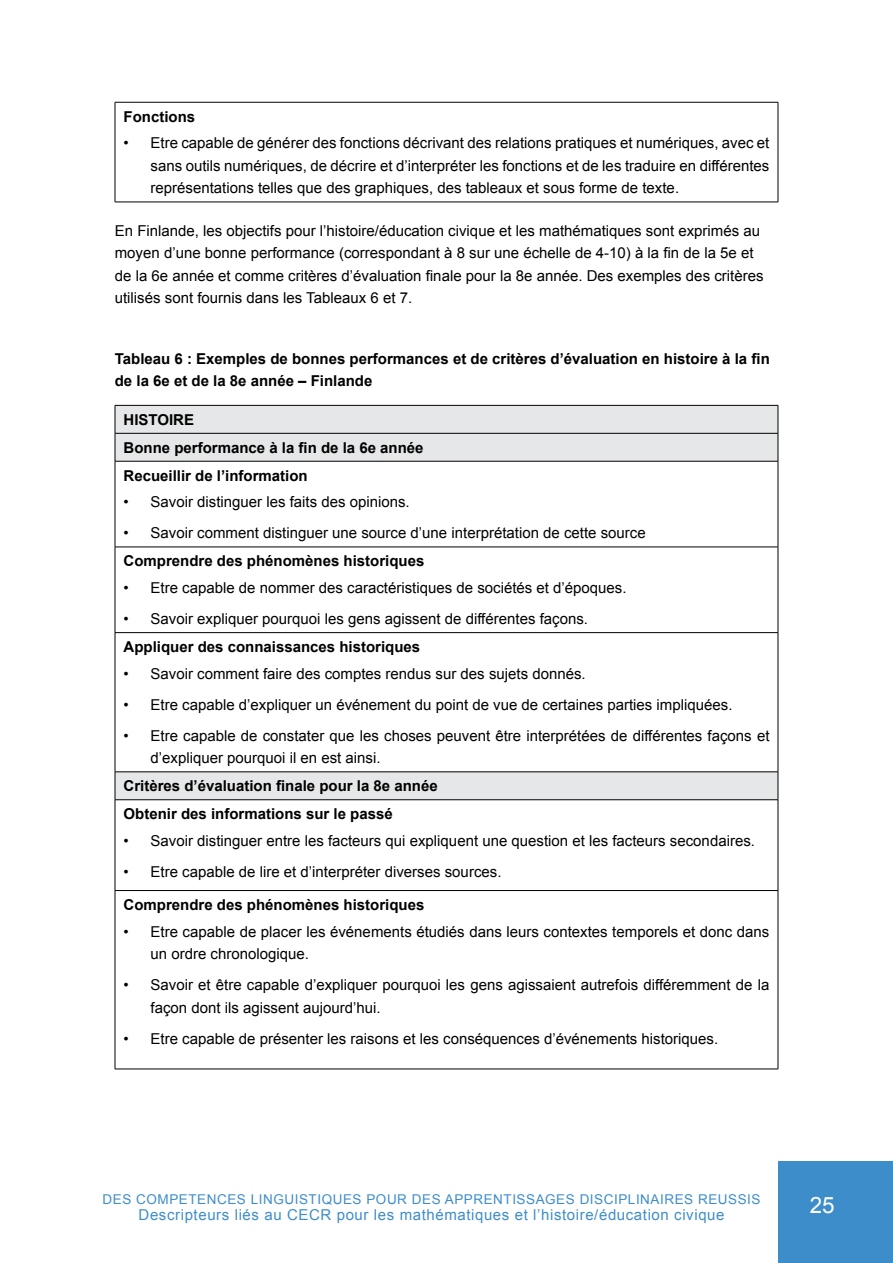
<style>
.page{position:relative;width:893px;height:1263px;background:#fff}
.page>*{position:absolute;margin:0;border:0;box-sizing:border-box;transform-origin:0 0}
.t1{font:22.5px "Arial";color:#fff}
.t2{font:15px/22.5px "Arial";color:#000}
.t3{font:700 15px/27.9px "Arial";color:#000}
.t4{font:15px "Arial";letter-spacing:.04em;color:#3e8dcb}
.t5{font:13.5px "Arial";letter-spacing:.04em;color:#3e8dcb}
</style>
<div class="page">
<div style="left:778px;top:1161px;width:115px;height:102px;background:#3e8dcb"></div>
<hr style="left:115px;top:102px;width:663px;height:1px;background:#000">
<hr style="left:115px;top:102px;width:1px;height:100px;background:#000">
<hr style="left:778px;top:102px;width:1px;height:100px;background:#000">
<hr style="left:115px;top:202px;width:663px;height:1px;background:#000">
<svg style="left:116px;top:406px;width:662px;height:393px"></svg>
<hr style="left:115px;top:433px;width:663px;height:1px;background:#000">
<hr style="left:115px;top:461px;width:1px;height:86px;background:#000">
<hr style="left:778px;top:461px;width:1px;height:86px;background:#000">
<hr style="left:115px;top:547px;width:663px;height:1px;background:#000">
<hr style="left:115px;top:547px;width:1px;height:85px;background:#000">
<hr style="left:778px;top:547px;width:1px;height:85px;background:#000">
<hr style="left:115px;top:632px;width:663px;height:1px;background:#000">
<hr style="left:115px;top:633px;width:1px;height:139px;background:#000">
<hr style="left:778px;top:633px;width:1px;height:139px;background:#000">
<hr style="left:115px;top:800px;width:1px;height:90px;background:#000">
<hr style="left:778px;top:800px;width:1px;height:90px;background:#000">
<hr style="left:115px;top:890px;width:663px;height:1px;background:#000">
<hr style="left:115px;top:891px;width:1px;height:178px;background:#000">
<hr style="left:778px;top:891px;width:1px;height:178px;background:#000">
<hr style="left:115px;top:1069px;width:663px;height:1px;background:#000">
<hr style="left:115px;top:405px;width:663px;height:1px;background:#000">
<svg style="left:115px;top:406px;width:1px;height:55px"></svg>
<svg style="left:778px;top:406px;width:1px;height:55px"></svg>
<hr style="left:115px;top:461px;width:663px;height:1px;background:#000">
<hr style="left:115px;top:771px;width:663px;height:1px;background:#000">
<svg style="left:115px;top:772px;width:1px;height:27px"></svg>
<svg style="left:778px;top:772px;width:1px;height:27px"></svg>
<hr style="left:115px;top:799px;width:663px;height:1px;background:#000">
<p class="t3" style="left:123px;top:103px;width:73px">Fonctions</p>
<p class="t2" style="left:150px;top:132px;width:620px;text-align:justify;text-indent:-27px">• Etre capable de générer des fonctions décrivant des relations pratiques et numériques, avec et sans outils numériques, de décrire et d’interpréter les fonctions et de les traduire en différentes représentations telles que des graphiques, des tableaux et sous forme de texte.</p>
<p class="t2" style="left:115px;top:219px;width:650px">En Finlande, les objectifs pour l’histoire/éducation civique et les mathématiques sont exprimés au moyen d’une bonne performance (correspondant à 8 sur une échelle de 4-10) à la fin de la 5e et de la 6e année et comme critères d’évaluation finale pour la 8e année. Des exemples des critères utilisés sont fournis dans les Tableaux 6 et 7.</p>
<p class="t3" style="left:115px;top:348px;width:656px;line-height:22.5px">Tableau 6 : Exemples de bonnes performances et de critères d’évaluation en histoire à la fin de la 6e et de la 8e année – Finlande</p>
<p class="t3" style="left:123px;top:406px;width:302px">HISTOIRE<br>Bonne performance à la fin de la 6e année<br>Recueillir de l’information</p>
<p class="t2" style="left:123px;top:491px;width:288px">• Savoir distinguer les faits des opinions.</p>
<p class="t2" style="left:123px;top:522px;width:524px">• Savoir comment distinguer une source d’une interprétation de cette source</p>
<p class="t3" style="left:123px;top:548px;width:302px">Comprendre des phénomènes historiques</p>
<p class="t2" style="left:123px;top:577px;width:505px">• Etre capable de nommer des caractéristiques de sociétés et d’époques.</p>
<p class="t2" style="left:123px;top:608px;width:466px">• Savoir expliquer pourquoi les gens agissent de différentes façons.</p>
<p class="t3" style="left:123px;top:633px;width:298px">Appliquer des connaissances historiques</p>
<p class="t2" style="left:123px;top:662px;width:464px">• Savoir comment faire des comptes rendus sur des sujets donnés.</p>
<p class="t2" style="left:123px;top:693px;width:610px">• Etre capable d’expliquer un événement du point de vue de certaines parties impliquées.</p>
<p class="t2" style="left:150px;top:724px;width:620px;text-indent:-27px">• Etre capable de constater que les choses peuvent être interprétées de différentes façons et d’expliquer pourquoi il en est ainsi.</p>
<p class="t3" style="left:123px;top:772px;width:316px">Critères d’évaluation finale pour la 8e année<br>Obtenir des informations sur le passé</p>
<p class="t2" style="left:123px;top:829px;width:633px">• Savoir distinguer entre les facteurs qui expliquent une question et les facteurs secondaires.</p>
<p class="t2" style="left:123px;top:860px;width:379px">• Etre capable de lire et d’interpréter diverses sources.</p>
<p class="t3" style="left:123px;top:891px;width:302px">Comprendre des phénomènes historiques</p>
<p class="t2" style="left:150px;top:920px;width:620px;text-indent:-27px">• Etre capable de placer les événements étudiés dans leurs contextes temporels et donc dans un ordre chronologique.</p>
<p class="t2" style="left:150px;top:974px;width:620px;text-indent:-27px">• Savoir et être capable d’expliquer pourquoi les gens agissaient autrefois différemment de la façon dont ils agissent aujourd’hui.</p>
<p class="t2" style="left:123px;top:1027px;width:596px">• Etre capable de présenter les raisons et les conséquences d’événements historiques.</p>
<p class="t5" style="left:103px;top:1190px;width:659px">DES COMPETENCES LINGUISTIQUES POUR DES APPRENTISSAGES DISCIPLINAIRES REUSSIS</p>
<p class="t4" style="left:139px;top:1205px;width:587px">Descripteurs liés au CECR pour les mathématiques et l’histoire/éducation civique</p>
<h1 class="t1" style="left:810px;top:1190px;width:27px">25</h1>
</div>
